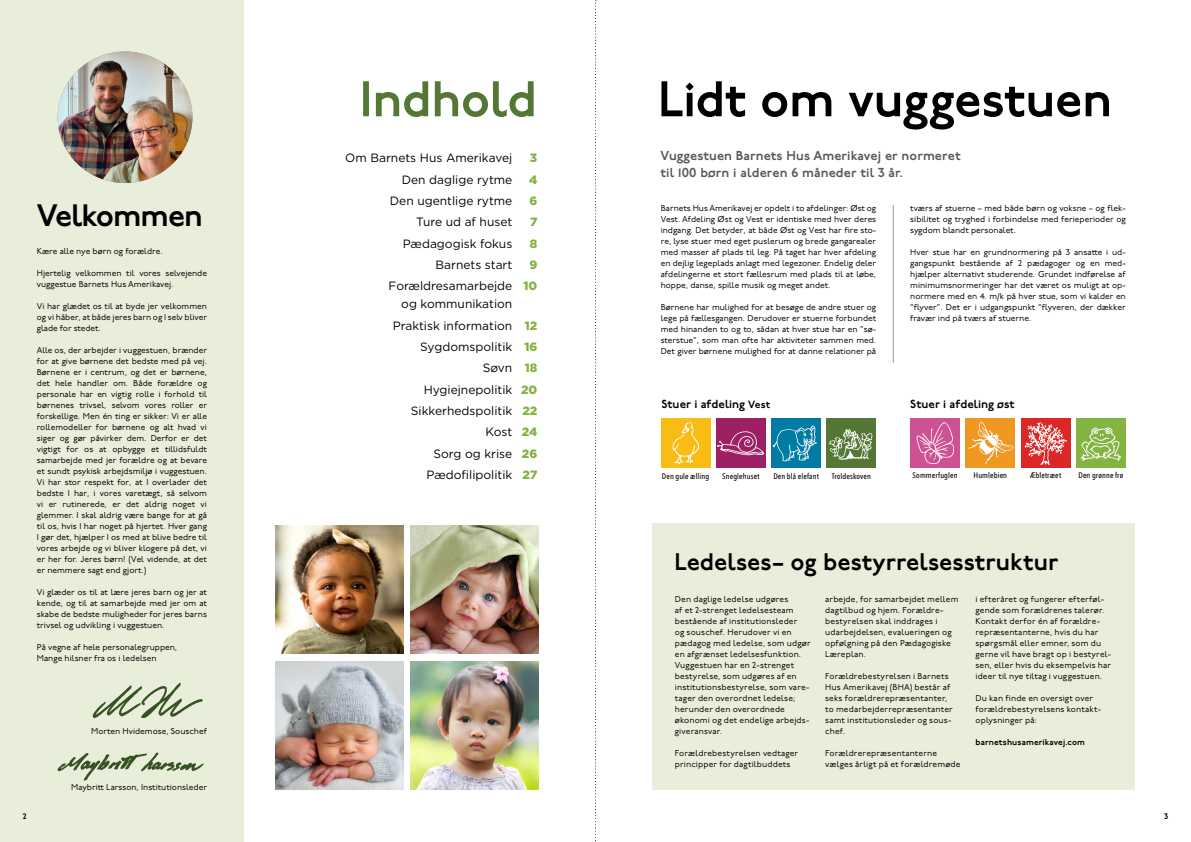
<style>
.page{position:relative;width:1191px;height:842px;background:#fff}
.page>*{position:absolute;margin:0;border:0;box-sizing:border-box;transform-origin:0 0}
.t1{font:600 50px "P22 Underground";letter-spacing:-.01em;color:#000}
.t2{font:600 50px "P22 Underground";letter-spacing:-.01em;color:#547736}
.t3{font:600 31px "P22 Underground";letter-spacing:-.025em;color:#000}
.t4{font:600 24px "P22 Underground";letter-spacing:.005em;color:#000}
.t5{font:600 13px/17px "P22 Underground";letter-spacing:.01em;color:#58595b}
.t6{font:12px/21.3px "Gotham";color:#000;text-align:right}
.t7{font:900 12px "Gotham";color:#83b341}
.t8{font:600 11.7px "P22 Underground";letter-spacing:.005em;color:#000}
.t9{font:8.5px/11px "P22 Underground";letter-spacing:.015em;color:#000}
.t10{font:600 8.5px "P22 Underground";letter-spacing:.02em;color:#000}
.t11{font:500 8px "Avenir Next Condensed";letter-spacing:.015em;color:#000}
.t12{font:600 8px "P22 Underground";color:#000}
.s1{font-weight:900;color:#83b341}
.s2{font-size:10.5px}
</style>
<div class="page">
<div style="left:0;top:0;width:244px;height:842px;background:#e9eedb"></div>
<div style="left:652px;top:523px;width:482px;height:266px;background:#e9eedb"></div>
<img style="left:58px;top:51px;width:134px;height:132px">
<img style="left:57px;top:752px;width:147px;height:29px">
<img style="left:92px;top:682px;width:111px;height:35px">
<img style="left:275px;top:661px;width:128px;height:128px">
<img style="left:410px;top:661px;width:129px;height:128px">
<img style="left:410px;top:525px;width:129px;height:129px">
<img style="left:275px;top:525px;width:128px;height:129px">
<div style="left:910px;top:418px;width:50px;height:50px;background:#ce5293"></div>
<div style="left:965px;top:418px;width:50px;height:50px;background:#ef9821"></div>
<div style="left:1020px;top:418px;width:50px;height:50px;background:#dc2727"></div>
<div style="left:1076px;top:418px;width:49px;height:50px;background:#83b341"></div>
<svg style="left:1024px;top:422px;width:43px;height:43px"></svg>
<svg style="left:916px;top:422px;width:38px;height:42px"></svg>
<svg style="left:968px;top:422px;width:45px;height:42px"></svg>
<svg style="left:1080px;top:427px;width:41px;height:34px"></svg>
<div style="left:660px;top:418px;width:50px;height:50px;background:#f9bc15"></div>
<div style="left:716px;top:418px;width:49px;height:50px;background:#9e2064"></div>
<div style="left:771px;top:418px;width:50px;height:50px;background:#007ba3"></div>
<div style="left:826px;top:418px;width:50px;height:50px;background:#547736"></div>
<svg style="left:772px;top:426px;width:45px;height:35px"></svg>
<svg style="left:672px;top:422px;width:27px;height:42px"></svg>
<svg style="left:717px;top:431px;width:47px;height:24px"></svg>
<svg style="left:829px;top:429px;width:43px;height:31px"></svg>
<hr style="left:893px;top:205px;width:1px;height:158px;background:#939598">
<svg style="left:595px;top:0;width:1px;height:841px"></svg>
<h2 class="t3" style="left:37px;top:198px;width:167px">Velkommen</h2>
<p class="t9" style="left:37px;top:246px;width:127px">Kære alle nye børn og forældre.</p>
<p class="t9" style="left:37px;top:268px;width:172px">Hjertelig velkommen til vores selvejende vuggestue Barnets Hus Amerikavej.</p>
<p class="t9" style="left:37px;top:301px;width:172px;text-align:justify">Vi har glædet os til at byde jer velkommen og vi håber, at både jeres barn og I selv bliver glade for stedet.</p>
<p class="t9" style="left:37px;top:345px;width:172px;text-align:justify">Alle os, der arbejder i vuggestuen, brænder for at give børnene det bedste med på vej.<br>Børnene er i centrum, og det er børnene, det hele handler om. Både forældre og personale har en vigtig rolle i forhold til børnenes trivsel, selvom vores roller er forskellige. Men én ting er sikker: Vi er alle rollemodeller for børnene og alt hvad vi siger og gør påvirker dem. Derfor er det vigtigt for os at opbygge et tillidsfuldt samarbejde med jer forældre og at bevare et sundt psykisk arbejdsmiljø i vuggestuen.<br>Vi har stor respekt for, at I overlader det bedste I har, i vores varetægt, så selvom vi er rutinerede, er det aldrig noget vi glemmer. I skal aldrig være bange for at gå til os, hvis I har noget på hjertet. Hver gang I gør det, hjælper I os med at blive bedre til vores arbejde og vi bliver klogere på det, vi er her for. Jeres børn! (Vel vidende, at det er nemmere sagt end gjort.)</p>
<p class="t9" style="left:37px;top:587px;width:172px;text-align:justify">Vi glæder os til at lære jeres barn og jer at kende, og til at samarbejde med jer om at skabe de bedste muligheder for jeres barns trivsel og udvikling i vuggestuen.</p>
<p class="t9" style="left:37px;top:642px;width:142px">På vegne af hele personalegruppen,<br>Mange hilsner fra os i ledelsen</p>
<p class="t9" style="left:91px;top:726px;width:117px">Morten Hvidemose, Souschef</p>
<p class="t9" style="left:71px;top:781px;width:137px">Maybritt Larsson, Institutionsleder</p>
<h1 class="t2" style="left:359px;top:71px;width:179px">Indhold</h1>
<h3 class="t6" style="left:345px;top:147px;width:168px">Om Barnets Hus Amerikavej</h3>
<h3 class="t7" style="left:530px;top:150px;width:9px">3</h3>
<h3 class="t6" style="left:402px;top:169px;width:112px">Den daglige rytme</h3>
<h3 class="t7" style="left:529px;top:171px;width:10px">4</h3>
<h3 class="t6" style="left:390px;top:190px;width:124px">Den ugentlige rytme</h3>
<h3 class="t7" style="left:529px;top:193px;width:9px">6</h3>
<h3 class="t6" style="left:416px;top:211px;width:98px">Ture ud af huset</h3>
<h3 class="t7" style="left:530px;top:214px;width:9px">7</h3>
<h3 class="t6" style="left:403px;top:233px;width:111px">Pædagogisk fokus</h3>
<h3 class="t7" style="left:530px;top:235px;width:9px">8</h3>
<h3 class="t6" style="left:435px;top:254px;width:78px">Barnets start</h3>
<h3 class="t6" style="left:389px;top:254px;width:150px"><span class="s1">9<br></span>Forældresamarbejde <span class="s1">10</span></h3>
<h3 class="t6" style="left:401px;top:293px;width:113px">og kommunikation</h3>
<h3 class="t6" style="left:393px;top:315px;width:146px">Praktisk information <span class="s1">12</span></h3>
<h3 class="t6" style="left:420px;top:336px;width:119px">Sygdomspolitik <span class="s1">16</span></h3>
<h3 class="t6" style="left:483px;top:357px;width:56px">Søvn <span class="s1">18</span></h3>
<h3 class="t6" style="left:424px;top:379px;width:115px">Hygiejnepolitik <span class="s1">20</span></h3>
<h3 class="t6" style="left:411px;top:400px;width:128px">Sikkerhedspolitik <span class="s1">22</span></h3>
<h3 class="t6" style="left:485px;top:421px;width:53px">Kost <span class="s1">24</span></h3>
<h3 class="t6" style="left:433px;top:442px;width:105px">Sorg og krise <span class="s1">26</span></h3>
<h3 class="t6" style="left:426px;top:464px;width:112px">Pædofilipolitik <span class="s1">27</span></h3>
<h1 class="t1" style="left:658px;top:71px;width:456px">Lidt om vuggestuen</h1>
<h3 class="t5" style="left:660px;top:147px;width:301px">Vuggestuen Barnets Hus Amerikavej er normeret til 100 børn i alderen 6 måneder til 3 år.</h3>
<p class="t9" style="left:910px;top:203px;width:217px;text-align:justify">tværs af stuerne – med både børn og voksne – og flek&shy;sibilitet og tryghed i forbindelse med ferieperioder og sygdom blandt personalet.</p>
<p class="t9" style="left:910px;top:247px;width:217px;text-align:justify">Hver stue har en grundnormering på 3 ansatte i ud&shy;gangspunkt bestående af 2 pædagoger og en med&shy;hjælper alternativt studerende. Grundet indførelse af minimumsnormeringer har det været os muligt at op&shy;normere med en 4. m/k på hver stue, som vi kalder en ”flyver”. Det er i udgangspunkt ”flyveren, der dækker fravær ind på tværs af stuerne.</p>
<p class="t9" style="left:660px;top:203px;width:217px;text-align:justify">Barnets Hus Amerikavej er opdelt i to afdelinger: Øst og Vest. Afdeling Øst og Vest er identiske med hver deres indgang. Det betyder, at både Øst og Vest har fire sto&shy;re, lyse stuer med eget puslerum og brede gangarealer med masser af plads til leg. På taget har hver afdeling en dejlig legeplads anlagt med legezoner. Endelig deler afdelingerne et stort fællesrum med plads til at løbe, hoppe, danse, spille musik og meget andet.</p>
<p class="t9" style="left:660px;top:302px;width:217px;text-align:justify">Børnene har mulighed for at besøge de andre stuer og lege på fællesgangen. Derudover er stuerne forbundet med hinanden to og to, sådan at hver stue har en ”sø&shy;sterstue”, som man ofte har aktiviteter sammen med.<br>Det giver børnene mulighed for at danne relationer på</p>
<h3 class="t8" style="left:661px;top:398px;width:110px">Stuer i afdeling <span class="s2">Vest</span></h3>
<h3 class="t8" style="left:910px;top:397px;width:106px">Stuer i afdeling øst</h3>
<p class="t11" style="left:662px;top:471px;width:49px">Den gule ælling</p>
<p class="t11" style="left:722px;top:471px;width:39px">Sneglehuset</p>
<p class="t11" style="left:773px;top:471px;width:47px">Den blå elefant</p>
<p class="t11" style="left:831px;top:471px;width:41px">Troldeskoven</p>
<p class="t11" style="left:912px;top:471px;width:47px">Sommerfuglen</p>
<p class="t11" style="left:973px;top:471px;width:35px">Humlebien</p>
<p class="t11" style="left:1030px;top:471px;width:32px">Æbletræet</p>
<p class="t11" style="left:1078px;top:471px;width:46px">Den grønne frø</p>
<h3 class="t4" style="left:674px;top:548px;width:385px">Ledelses– og bestyrrelsesstruktur</h3>
<p class="t9" style="left:675px;top:594px;width:137px">Den daglige ledelse udgøres<br>af et 2-strenget ledelsesteam bestående af institutionsleder<br>og souschef. Herudover vi en pædagog med ledelse, som udgør en afgrænset ledelsesfunktion.<br>Vuggestuen har en 2-strenget bestyrelse, som udgøres af en institutionsbestyrelse, som vare&shy;tager den overordnet ledelse; herunder den overordnede økonomi og det endelige arbejds&shy;giveransvar.</p>
<p class="t9" style="left:675px;top:748px;width:125px">Forældrebestyrelsen vedtager principper for dagtilbuddets</p>
<p class="t9" style="left:825px;top:594px;width:135px">arbejde, for samarbejdet mellem dagtilbud og hjem. Forældre&shy;bestyrelsen skal inddrages i udarbejdelsen, evalueringen og opfølgning på den Pædagogiske<br>Læreplan.</p>
<p class="t9" style="left:825px;top:671px;width:129px">Forældrebestyrelsen i Barnets<br>Hus Amerikavej (BHA) består af seks forældrerepræsentanter, to medarbejderrepræsentanter samt institutionsleder og sous&shy;chef.</p>
<p class="t9" style="left:825px;top:748px;width:137px">Forældrerepræsentanterne vælges årligt på et forældremøde</p>
<p class="t9" style="left:975px;top:594px;width:137px">i efteråret og fungerer efterføl&shy;gende som forældrenes talerør.<br>Kontakt derfor én af forældre&shy;repræsentanterne, hvis du har spørgsmål eller emner, som du gerne vil have bragt op i bestyrel&shy;sen, eller hvis du eksempelvis har ideer til nye tiltag i vuggestuen.</p>
<p class="t9" style="left:975px;top:693px;width:126px">Du kan finde en oversigt over forældrebestyrelsens kontakt&shy;oplysninger på:</p>
<p class="t10" style="left:975px;top:737px;width:111px">barnetshusamerikavej.com</p>
<p class="t12" style="left:23px;top:812px;width:5px">2</p>
<p class="t12" style="left:1164px;top:812px;width:6px">3</p>
</div>
